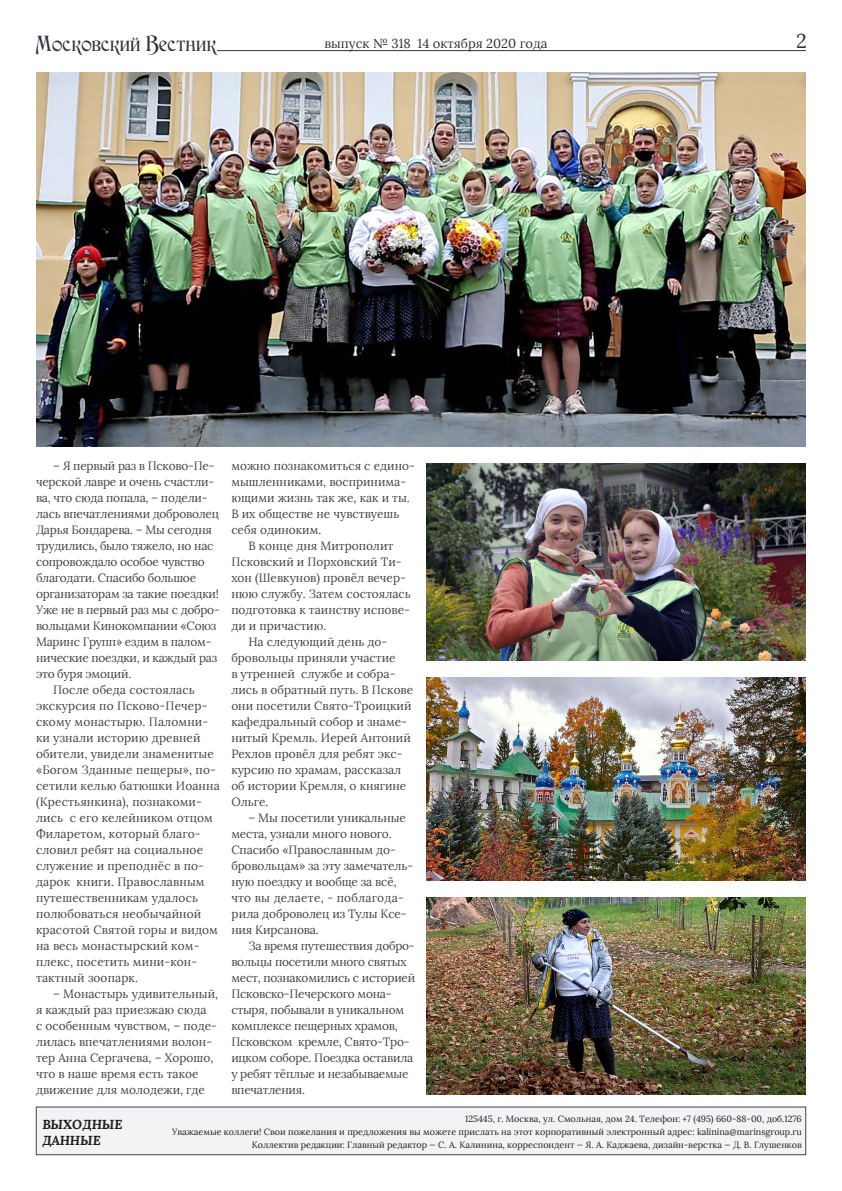
<style>
.page{position:relative;width:842px;height:1191px;background:#fff}
.page>*{position:absolute;margin:0;border:0;box-sizing:border-box;transform-origin:0 0}
.t1{font:20px "Lora";color:#30343f}
.t2{font:16px "Medieval";color:#30343e}
.t3{font:13px "Lora";color:#30343e}
.t4{font:italic 700 13px "Lora";color:#231f20}
.t5{font:12px/16px "Lora";color:#40444e}
.t6{font:12px/16px "Lora";letter-spacing:-.02em;color:#40444e}
.t7{font:9px "Lora";color:#231f20}
</style>
<div class="page">
<hr style="left:217px;top:50px;width:589px;height:1px;background:#30343e">
<div style="left:36px;top:1106px;width:770px;height:49px;background:#f2f3f4;border:1px solid #40444e"></div>
<img style="left:36px;top:72px;width:770px;height:374px">
<img style="left:427px;top:897px;width:379px;height:197px">
<img style="left:427px;top:678px;width:379px;height:202px">
<img style="left:427px;top:464px;width:379px;height:196px">
<p class="t2" style="left:36px;top:32px;width:182px">Московский Вестник</p>
<p class="t3" style="left:324px;top:36px;width:224px">выпуск № 318 14 октября 2020 года</p>
<p class="t1" style="left:796px;top:29px;width:12px">2</p>
<p class="t6" style="left:36px;top:457px;width:185px;text-indent:17px">– Я первый раз в Псково-Пе&shy;черской лавре и очень счастли&shy;ва, что сюда попала, – подели&shy;лась впечатлениями доброволец<br>Дарья Бондарева. – Мы сегодня трудились, было тяжело, но нас сопровождало особое чувство благодати. Спасибо большое организаторам за такие поездки!<br>Уже не в первый раз мы с добро&shy;вольцами Кинокомпании «Союз<br>Маринс Групп» ездим в палом&shy;нические поездки, и каждый раз это буря эмоций.</p>
<p class="t5" style="left:36px;top:681px;width:185px;text-indent:17px">После обеда состоялась экскурсия по Псково-Печер&shy;скому монастырю. Паломни&shy;ки узнали историю древней обители, увидели знаменитые «Богом Зданные пещеры», по&shy;сетили келью батюшки Иоанна (Крестьянкина), познакоми&shy;лись с его келейником отцом<br>Филаретом, который благо&shy;словил ребят на социальное служение и преподнёс в по&shy;дарок книги. Православным путешественникам удалось полюбоваться необычайной красотой Святой горы и видом на весь монастырский ком&shy;плекс, посетить мини-кон&shy;тактный зоопарк.</p>
<p class="t5" style="left:36px;top:985px;width:184px;text-indent:17px">– Монастырь удивительный, я каждый раз приезжаю сюда<br>с особенным чувством, – поде&shy;лилась впечатлениями волон&shy;тер Анна Сергачева, – Хорошо, что в наше время есть такое движение для молодежи, где</p>
<p class="t5" style="left:231px;top:457px;width:185px">можно познакомиться с едино&shy;мышленниками, воспринима&shy;ющими жизнь так же, как и ты.<br>В их обществе не чувствуешь себя одиноким.</p>
<p class="t5" style="left:231px;top:537px;width:181px;text-indent:17px">В конце дня Митрополит<br>Псковский и Порховский Ти&shy;хон (Шевкунов) провёл вечер&shy;нюю службу. Затем состоялась подготовка к таинству испове&shy;ди и причастию.</p>
<p class="t5" style="left:231px;top:633px;width:183px;text-indent:17px">На следующий день до&shy;бровольцы приняли участие<br>в утренней службе и собра&shy;лись в обратный путь. В Пскове они посетили Свято-Троицкий кафедральный собор и знаме&shy;нитый Кремль. Иерей Антоний<br>Рехлов провёл для ребят экс&shy;курсию по храмам, рассказал об истории Кремля, о княгине<br>Ольге.</p>
<p class="t5" style="left:231px;top:809px;width:183px;text-indent:17px">– Мы посетили уникальные места, узнали много нового.<br>Спасибо «Православным до&shy;бровольцам» за эту замечатель&shy;ную поездку и вообще за всё, что вы делаете, - поблагода&shy;рила доброволец из Тулы Ксе&shy;ния Кирсанова.</p>
<p class="t6" style="left:231px;top:937px;width:185px;text-indent:17px">За время путешествия добро&shy;вольцы посетили много святых мест, познакомились с историей<br>Псковско-Печерского мона&shy;стыря, побывали в уникальном комплексе пещерных храмов,<br>Псковском кремле, Свято-Тро&shy;ицком соборе. Поездка оставила у ребят тёплые и незабываемые впечатления.</p>
<p class="t4" style="left:42px;top:1115px;width:82px">ВЫХОДНЫЕ</p>
<p class="t4" style="left:42px;top:1131px;width:60px">ДАННЫЕ</p>
<p class="t7" style="left:465px;top:1113px;width:338px">125445, г. Москва, ул. Смольная, дом 24. Телефон: +7 (495) 660-88-00, доб.1276</p>
<p class="t7" style="left:172px;top:1126px;width:631px">Уважаемые коллеги! Свои пожелания и предложения вы можете прислать на этот корпоративный электронный адрес: kalinina@marinsgroup.ru</p>
<p class="t7" style="left:252px;top:1139px;width:551px">Коллектив редакции: Главный редактор — С. А. Калинина, корреспондент — Я. А. Каджаева, дизайн-верстка — Д. В. Глушенков</p>
</div>
